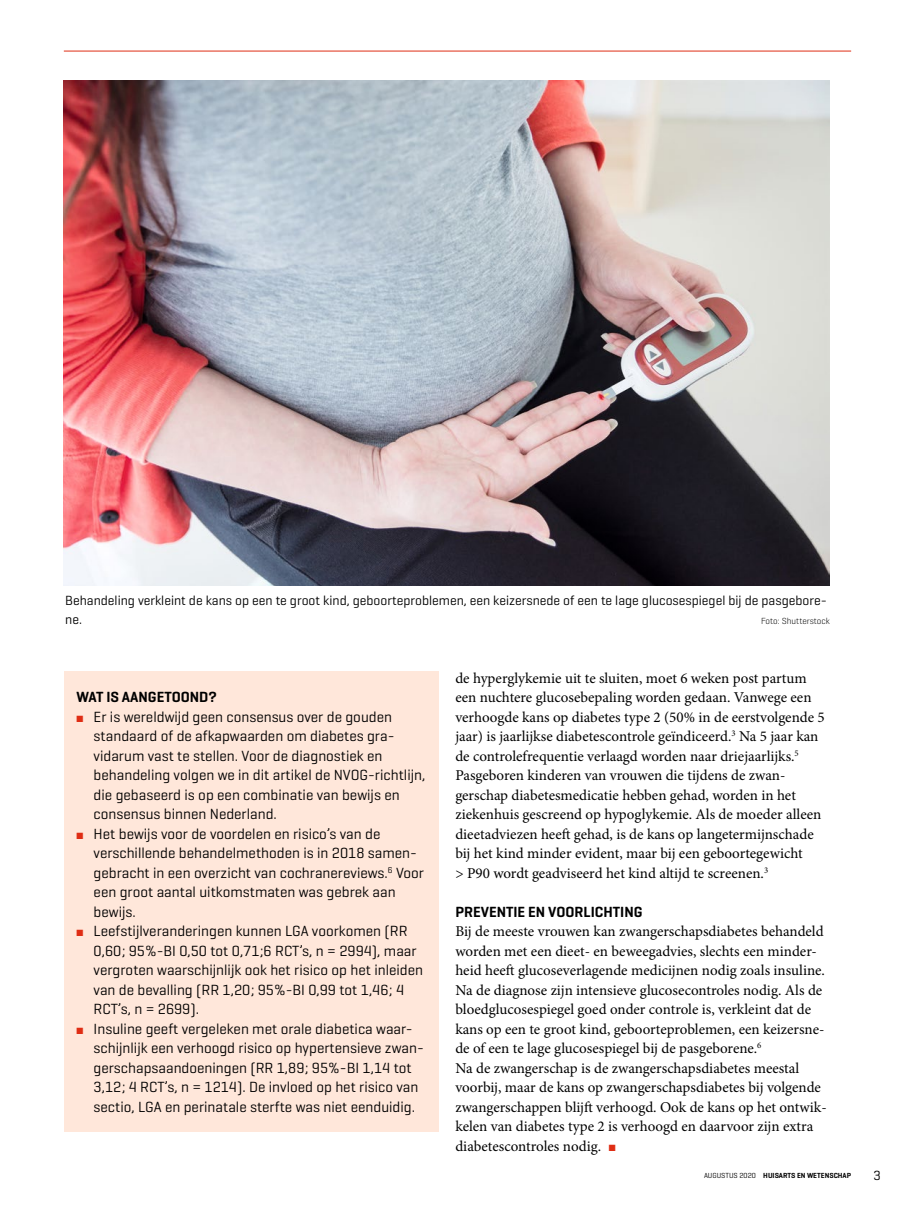
<style>
.page{position:relative;width:915px;height:1212px;background:#fff}
.page>*{position:absolute;margin:0;border:0;box-sizing:border-box;transform-origin:0 0}
.Para_broodtekst{font:15px/19.5px "Minion Pro";color:#000}
.t1{font:15px/19.5px "Geogrotesque";color:#000}
.SectionHeading_1_tus{font:600 15px "Geogrotesque";color:#000}
.Box_Heading_kader_ko{font:600 15px "Geogrotesque";color:#000}
.Image_Caption_figuur{font:13.5px/19.5px "Geogrotesque";color:#000}
.Image_Caption_figuur-2{font:300 9px "Geogrotesque";color:#000}
.t2{font:600 7.5px "Geogrotesque";color:#000}
.t3{font:7.5px "Geogrotesque";color:#000}
.s1{color:#df2d14}
.s2{font-weight:400}
</style>
<div class="page">
<hr style="left:64px;top:51px;width:786px;height:1px;background:#df2d14">
<img style="left:64px;top:81px;width:765px;height:504px">
<div style="left:64px;top:671px;width:374px;height:460px;background:#ffe7da"></div>
<p class="Image_Caption_figuur" style="left:65px;top:590px;width:762px">Behandeling verkleint de kans op een te groot kind, geboorteproblemen, een keizersnede of een te lage glucosespiegel bij de pasgebore&shy;ne.</p>
<p class="Image_Caption_figuur-2" style="left:760px;top:616px;width:70px">Foto: Shutterstock</p>
<p class="Box_Heading_kader_ko" style="left:77px;top:688px;width:142px">WAT IS AANGETOOND?</p>
<p class="t1" style="left:94px;top:706px;width:333px;text-indent:-17px"><span class="s1">■</span> Er is wereldwijd geen consensus over de gouden standaard of de afkapwaarden om diabetes gra&shy;vidarum vast te stellen. Voor de diagnostiek en behandeling volgen we in dit artikel de NVOG-richtlijn, die gebaseerd is op een combinatie van bewijs en consensus binnen Nederland.</p>
<p class="t1" style="left:94px;top:823px;width:332px;text-indent:-17px"><span class="s1">■</span> Het bewijs voor de voordelen en risico’s van de verschillende behandelmethoden is in 2018 samen&shy;gebracht in een overzicht van cochranereviews.<sup>6</sup> Voor een groot aantal uitkomstmaten was gebrek aan bewijs.</p>
<p class="t1" style="left:94px;top:921px;width:331px;text-indent:-17px"><span class="s1">■</span> Leefstijlveranderingen kunnen LGA voorkomen (RR 0,60; 95%-BI 0,50 tot 0,71;6 RCT’s, n = 2994), maar vergroten waarschijnlijk ook het risico op het inleiden van de bevalling (RR 1,20; 95%-BI 0,99 tot 1,46; 4<br>RCT’s, n = 2699).</p>
<p class="t1" style="left:94px;top:1018px;width:332px;text-indent:-17px"><span class="s1">■</span> Insuline geeft vergeleken met orale diabetica waar&shy;schijnlijk een verhoogd risico op hypertensieve zwan&shy;gerschapsaandoeningen (RR 1,89; 95%-BI 1,14 tot 3,12; 4 RCT’s, n = 1214). De invloed op het risico van sectio, LGA en perinatale sterfte was niet eenduidig.</p>
<p class="Para_broodtekst" style="left:455px;top:668px;width:371px">de hyperglykemie uit te sluiten, moet 6 weken post partum een nuchtere glucosebepaling worden gedaan. Vanwege een verhoogde kans op diabetes type 2 (50% in de eerstvolgende 5 jaar) is jaarlijkse diabetescontrole geïndiceerd.<sup>3</sup> Na 5 jaar kan de controlefrequentie verlaagd worden naar driejaarlijks.<sup>5</sup></p>
<p class="Para_broodtekst" style="left:455px;top:766px;width:367px">Pasgeboren kinderen van vrouwen die tijdens de zwan&shy;gerschap diabetesmedicatie hebben gehad, worden in het ziekenhuis gescreend op hypoglykemie. Als de moeder alleen dieetadviezen heeft gehad, is de kans op langetermijnschade bij het kind minder evident, maar bij een geboortegewicht<br>&gt; P90 wordt geadviseerd het kind altijd te screenen.<sup>3</sup></p>
<p class="SectionHeading_1_tus" style="left:455px;top:902px;width:188px">PREVENTIE EN VOORLICHTING</p>
<p class="Para_broodtekst" style="left:455px;top:922px;width:371px">Bij de meeste vrouwen kan zwangerschapsdiabetes behandeld worden met een dieet- en beweegadvies, slechts een minder&shy;heid heeft glucoseverlagende medicijnen nodig zoals insuline.<br>Na de diagnose zijn intensieve glucosecontroles nodig. Als de bloedglucosespiegel goed onder controle is, verkleint dat de kans op een te groot kind, geboorteproblemen, een keizersne&shy;de of een te lage glucosespiegel bij de pasgeborene.<sup>6</sup></p>
<p class="Para_broodtekst" style="left:455px;top:1058px;width:372px">Na de zwangerschap is de zwangerschapsdiabetes meestal voorbij, maar de kans op zwangerschapsdiabetes bij volgende zwangerschappen blijft verhoogd. Ook de kans op het ontwik&shy;kelen van diabetes type 2 is verhoogd en daarvoor zijn extra diabetescontroles nodig. <span class="s1">■</span></p>
<p class="t3" style="left:715px;top:1171px;width:42px">maand null</p>
<p class="Image_Caption_figuur" style="left:873px;top:1165px;width:9px">3</p>
<p class="t2" style="left:703px;top:1171px;width:148px"><span class="s2">AU GU STU S 2020</span> HUISARTS EN WETENSCHAP</p>
</div>
